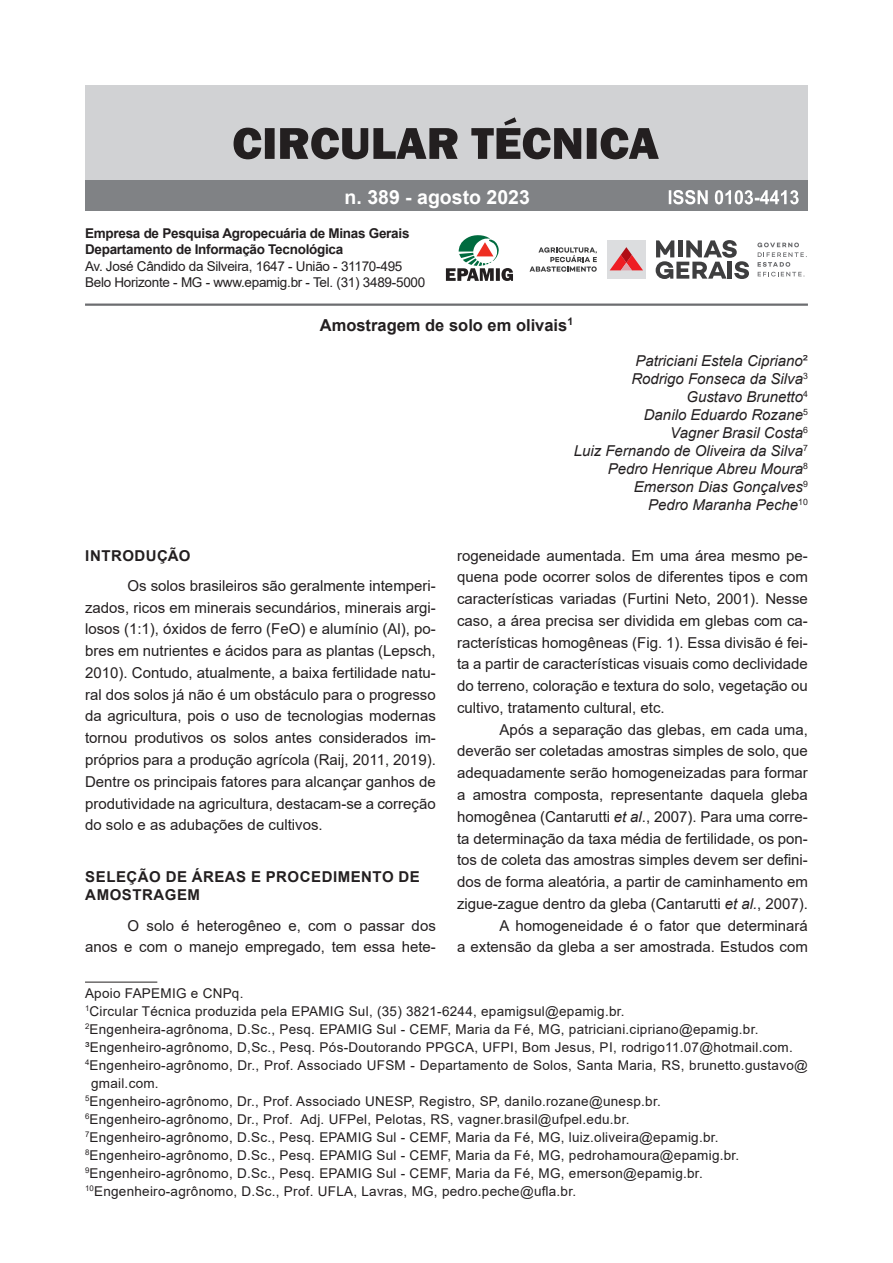
<style>
.page{position:relative;width:893px;height:1263px;background:#fff}
.page>*{position:absolute;margin:0;border:0;box-sizing:border-box;transform-origin:0 0}
.CT_-_tx_figura{font:700 19.5px "Arial";color:#fff}
.CT_-_Titulo_principal{font:700 16.5px "Arial";color:#231f20}
.CT_-_texto{font:15px/21.8px "Arial";color:#231f20;text-align:justify}
.CT_-_autores{font:italic 15px "Arial";color:#231f20}
.CT_-_1_titulos{font:700 15px/18px "Arial";letter-spacing:.035em;color:#231f20}
.CT_-_nota_rodapé{font:13.5px/18px "Arial";letter-spacing:.02em;color:#231f20}
.CT_-_tx_figura-2{font:13.5px "Arial";letter-spacing:-.02em;color:#231f20}
.CT_-_tx_figura-3{font:700 13.5px "Arial";letter-spacing:-.02em;color:#231f20}
.s1{font-style:normal}
.s2{font-style:italic}
</style>
<div class="page">
<hr style="left:85px;top:982px;width:72px;height:1px;background:#231f20">
<div style="left:85px;top:166px;width:723px;height:45px;background:#808285"></div>
<div style="left:85px;top:85px;width:723px;height:95px;background:#d1d2d4"></div>
<svg style="left:669px;top:190px;width:130px;height:14px"></svg>
<svg style="left:234px;top:117px;width:425px;height:42px"></svg>
<hr style="left:85px;top:303px;width:723px;height:3px;background:#6c6d70">
<div style="left:607px;top:240px;width:38px;height:39px;background:#dcdddf"></div>
<svg style="left:610px;top:247px;width:33px;height:23px"></svg>
<svg style="left:656px;top:240px;width:93px;height:39px"></svg>
<svg style="left:757px;top:243px;width:50px;height:34px"></svg>
<svg style="left:530px;top:247px;width:67px;height:25px"></svg>
<svg style="left:446px;top:235px;width:67px;height:46px"></svg>
<p class="CT_-_tx_figura" style="left:345px;top:184px;width:187px">n. 389 - agosto 2023</p>
<p class="CT_-_tx_figura-3" style="left:85px;top:224px;width:326px">Empresa de Pesquisa Agropecuária de Minas Gerais</p>
<p class="CT_-_tx_figura-3" style="left:85px;top:240px;width:260px">Departamento de Informação Tecnológica</p>
<p class="CT_-_tx_figura-2" style="left:85px;top:256px;width:319px">Av. José Cândido da Silveira, 1647 - União - 31170-495</p>
<p class="CT_-_tx_figura-2" style="left:85px;top:273px;width:342px">Belo Horizonte - MG - www.epamig.br - Tel. (31) 3489-5000</p>
<p class="CT_-_Titulo_principal" style="left:320px;top:313px;width:255px">Amostragem de solo em olivais<sup>1</sup></p>
<p class="CT_-_1_titulos" style="left:85px;top:547px;width:107px">INTRODUÇÃO</p>
<p class="CT_-_texto" style="left:85px;top:575px;width:352px;text-indent:43px">Os solos brasileiros são geralmente intemperi&shy;zados, ricos em minerais secundários, minerais argi&shy;losos (1:1), óxidos de ferro (FeO) e alumínio (Al), po&shy;bres em nutrientes e ácidos para as plantas (Lepsch, 2010). Contudo, atualmente, a baixa fertilidade natu&shy;ral dos solos já não é um obstáculo para o progresso da agricultura, pois o uso de tecnologias modernas tornou produtivos os solos antes considerados im&shy;próprios para a produção agrícola (Raij, 2011, 2019).<br>Dentre os principais fatores para alcançar ganhos de produtividade na agricultura, destacam-se a correção do solo e as adubações de cultivos.</p>
<p class="CT_-_1_titulos" style="left:85px;top:868px;width:336px">SELEÇÃO DE ÁREAS E PROCEDIMENTO DE<br>AMOSTRAGEM</p>
<p class="CT_-_texto" style="left:85px;top:914px;width:352px;text-align:right">O solo é heterogêneo e, com o passar dos<br>anos e com o manejo empregado, tem essa hete-</p>
<p class="CT_-_autores" style="left:635px;top:351px;width:174px">Patriciani Estela Cipriano<span class="s1">²</span></p>
<p class="CT_-_autores" style="left:631px;top:369px;width:178px">Rodrigo Fonseca da Silva<sup>3</sup></p>
<p class="CT_-_autores" style="left:686px;top:387px;width:123px">Gustavo Brunetto<sup>4</sup></p>
<p class="CT_-_autores" style="left:644px;top:405px;width:166px">Danilo Eduardo Rozane<sup>5</sup></p>
<p class="CT_-_autores" style="left:670px;top:423px;width:139px">Vagner Brasil Costa<sup>6</sup></p>
<p class="CT_-_autores" style="left:574px;top:441px;width:236px">Luiz Fernando de Oliveira da Silva<sup>7</sup></p>
<p class="CT_-_autores" style="left:608px;top:459px;width:202px">Pedro Henrique Abreu Moura<sup>8</sup></p>
<p class="CT_-_autores" style="left:634px;top:477px;width:176px">Emerson Dias Gonçalves<sup>9</sup></p>
<p class="CT_-_autores" style="left:648px;top:495px;width:161px">Pedro Maranha Peche<sup>10</sup></p>
<p class="CT_-_texto" style="left:457px;top:544px;width:352px">rogeneidade aumentada. Em uma área mesmo pe&shy;quena pode ocorrer solos de diferentes tipos e com características variadas (Furtini Neto, 2001). Nesse caso, a área precisa ser dividida em glebas com ca&shy;racterísticas homogêneas (Fig. 1). Essa divisão é fei&shy;ta a partir de características visuais como declividade do terreno, coloração e textura do solo, vegetação ou cultivo, tratamento cultural, etc.</p>
<p class="CT_-_texto" style="left:457px;top:718px;width:352px;text-indent:43px">Após a separação das glebas, em cada uma, deverão ser coletadas amostras simples de solo, que adequadamente serão homogeneizadas para formar a amostra composta, representante daquela gleba homogênea (Cantarutti <span class="s2">et al</span>., 2007). Para uma corre&shy;ta determinação da taxa média de fertilidade, os pon&shy;tos de coleta das amostras simples devem ser defini&shy;dos de forma aleatória, a partir de caminhamento em zigue-zague dentro da gleba (Cantarutti <span class="s2">et al.</span>, 2007).</p>
<p class="CT_-_texto" style="left:457px;top:914px;width:352px;text-align:right">A homogeneidade é o fator que determinará<br>a extensão da gleba a ser amostrada. Estudos com</p>
<p class="CT_-_nota_rodapé" style="left:85px;top:984px;width:160px">Apoio FAPEMIG e CNPq.</p>
<p class="CT_-_nota_rodapé" style="left:85px;top:1002px;width:541px"><sup>1</sup>Circular Técnica produzida pela EPAMIG Sul, (35) 3821-6244, epamigsul@epamig.br.</p>
<p class="CT_-_nota_rodapé" style="left:85px;top:1020px;width:675px"><sup>2</sup>Engenheira-agrônoma, D.Sc., Pesq. EPAMIG Sul - CEMF, Maria da Fé, MG, patriciani.cipriano@epamig.br.</p>
<p class="CT_-_nota_rodapé" style="left:85px;top:1038px;width:709px">³Engenheiro-agrônomo, D,Sc., Pesq. Pós-Doutorando PPGCA, UFPI, Bom Jesus, PI, rodrigo11.07@hotmail.com.</p>
<p class="CT_-_nota_rodapé" style="left:91px;top:1056px;width:718px;text-indent:-6px"><sup>4</sup>Engenheiro-agrônomo, Dr., Prof. Associado UFSM - Departamento de Solos, Santa Maria, RS, brunetto.gustavo@ gmail.com.</p>
<p class="CT_-_nota_rodapé" style="left:85px;top:1092px;width:577px"><sup>5</sup>Engenheiro-agrônomo, Dr., Prof. Associado UNESP, Registro, SP, danilo.rozane@unesp.br.</p>
<p class="CT_-_nota_rodapé" style="left:85px;top:1110px;width:546px"><sup>6</sup>Engenheiro-agrônomo, Dr., Prof. Adj. UFPel, Pelotas, RS, vagner.brasil@ufpel.edu.br.</p>
<p class="CT_-_nota_rodapé" style="left:85px;top:1128px;width:635px"><sup>7</sup>Engenheiro-agrônomo, D.Sc., Pesq. EPAMIG Sul - CEMF, Maria da Fé, MG, luiz.oliveira@epamig.br.</p>
<p class="CT_-_nota_rodapé" style="left:85px;top:1146px;width:656px"><sup>8</sup>Engenheiro-agrônomo, D.Sc., Pesq. EPAMIG Sul - CEMF, Maria da Fé, MG, pedrohamoura@epamig.br.</p>
<p class="CT_-_nota_rodapé" style="left:85px;top:1164px;width:619px"><sup>9</sup>Engenheiro-agrônomo, D.Sc., Pesq. EPAMIG Sul - CEMF, Maria da Fé, MG, emerson@epamig.br.</p>
<p class="CT_-_nota_rodapé" style="left:85px;top:1182px;width:493px"><sup>10</sup>Engenheiro-agrônomo, D.Sc., Prof. UFLA, Lavras, MG, pedro.peche@ufla.br.</p>
</div>
